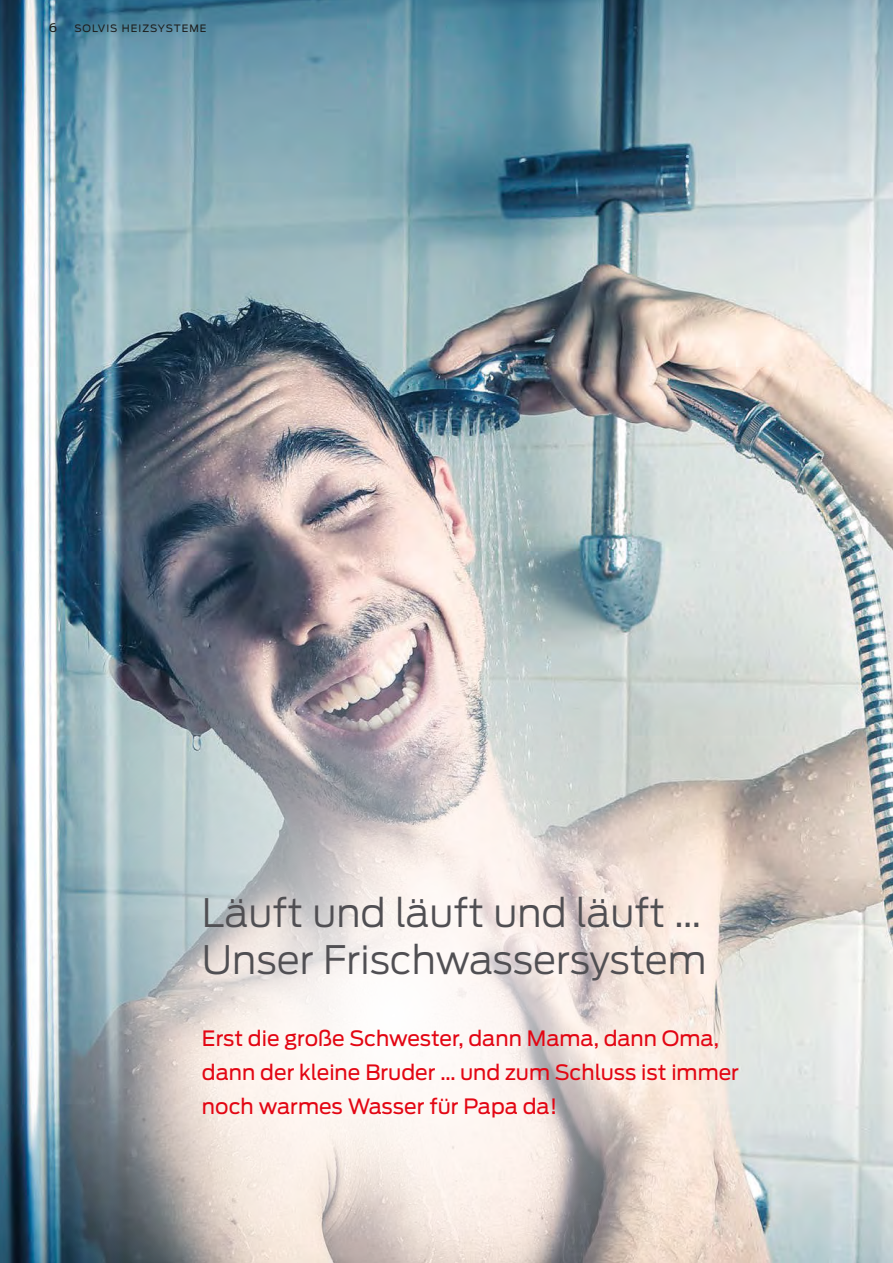
<style>
.page{position:relative;width:893px;height:1263px;background:#fff}
.page>*{position:absolute;margin:0;border:0;box-sizing:border-box;transform-origin:0 0}
.t1{font:300 39px/46.8px "Antenna";color:#504f53}
.t2{font:21px/34px "Antenna";color:#e30613}
.t3{font:12px "Antenna";color:#1d1d1b}
.t4{font:10.2px "Antenna";letter-spacing:.1em;color:#1d1d1b}
</style>
<div class="page">
<img style="left:0;top:0;width:893px;height:1263px">
<img style="left:0;top:611px;width:797px;height:652px">
<p class="t3" style="left:49px;top:20px;width:10px">6</p>
<p class="t4" style="left:74px;top:22px;width:134px">SOLVIS HEIZSYSTEME</p>
<h1 class="t1" style="left:202px;top:889px;width:506px">Läuft und läuft und läuft …<br>Unser Frischwassersystem</h1>
<p class="t2" style="left:202px;top:1021px;width:539px">Erst die große Schwester, dann Mama, dann Oma, dann der kleine Bruder … und zum Schluss ist immer noch warmes Wasser für Papa da!</p>
</div>
